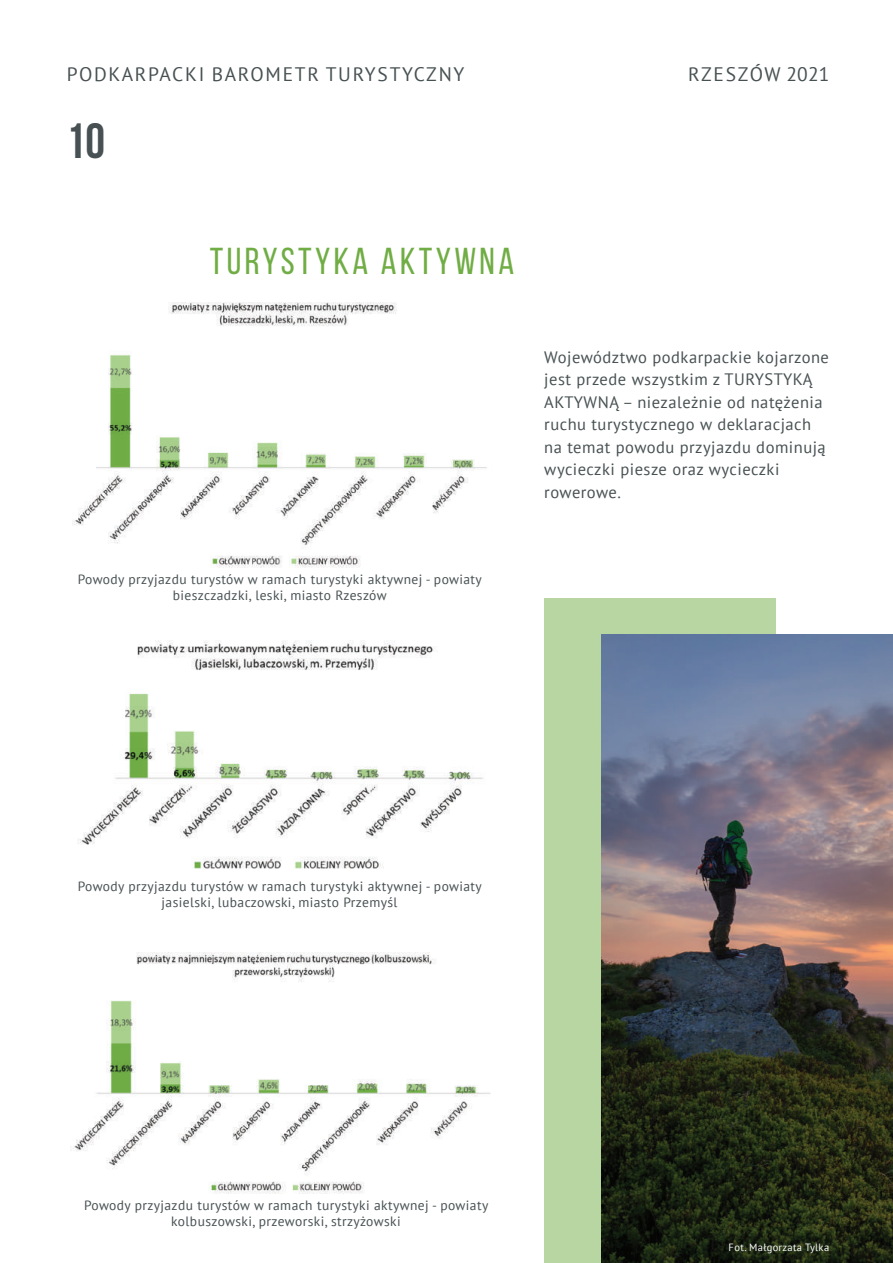
<style>
.page{position:relative;width:893px;height:1263px;background:#fff}
.page>*{position:absolute;margin:0;border:0;box-sizing:border-box;transform-origin:0 0}
.t1{font:700 49.5px "Bebas Neue";color:#475052}
.t2{font:37.5px "Bebas Neue";letter-spacing:.09em;color:#70ad44}
.t3{font:19.5px "PT Sans";letter-spacing:.09em;color:#475052}
.t4{font:19.5px "PT Sans";letter-spacing:.065em;color:#475052}
.t5{font:16.5px/22.5px "PT Sans";letter-spacing:.03em;color:#475052}
.t6{font:13.5px/16.5px "PT Sans";letter-spacing:.03em;color:#475052;text-align:center}
.t7{font:10.5px "PT Sans";letter-spacing:.03em;color:#fff}
</style>
<div class="page">
<img style="left:72px;top:302px;width:415px;height:266px">
<img style="left:78px;top:640px;width:406px;height:229px">
<img style="left:71px;top:952px;width:420px;height:242px">
<div style="left:544px;top:598px;width:231px;height:665px;background:#b7d6a1"></div>
<img style="left:601px;top:634px;width:292px;height:629px">
<h3 class="t3" style="left:67px;top:61px;width:399px">PODKARPACKI BAROMETR TURYSTYCZNY</h3>
<h3 class="t4" style="left:688px;top:61px;width:143px">rzeszów 2021</h3>
<h1 class="t1" style="left:66px;top:114px;width:41px">10</h1>
<h2 class="t2" style="left:210px;top:241px;width:306px">TURYSTYKA AKTYWNA</h2>
<p class="t6" style="left:78px;top:571px;width:406px">Powody przyjazdu turystów w ramach turystyki aktywnej - powiaty bieszczadzki, leski, miasto Rzeszów</p>
<p class="t5" style="left:544px;top:345px;width:286px">Województwo podkarpackie kojarzone jest przede wszystkim z TURYSTYKĄ<br>AKTYWNĄ – niezależnie od natężenia ruchu turystycznego w deklaracjach na temat powodu przyjazdu dominują wycieczki piesze oraz wycieczki rowerowe.</p>
<p class="t6" style="left:78px;top:878px;width:406px">Powody przyjazdu turystów w ramach turystyki aktywnej - powiaty jasielski, lubaczowski, miasto Przemyśl</p>
<p class="t6" style="left:84px;top:1196px;width:406px">Powody przyjazdu turystów w ramach turystyki aktywnej - powiaty kolbuszowski, przeworski, strzyżowski</p>
<p class="t7" style="left:729px;top:1240px;width:102px">Fot. Małgorzata Tylka</p>
</div>
